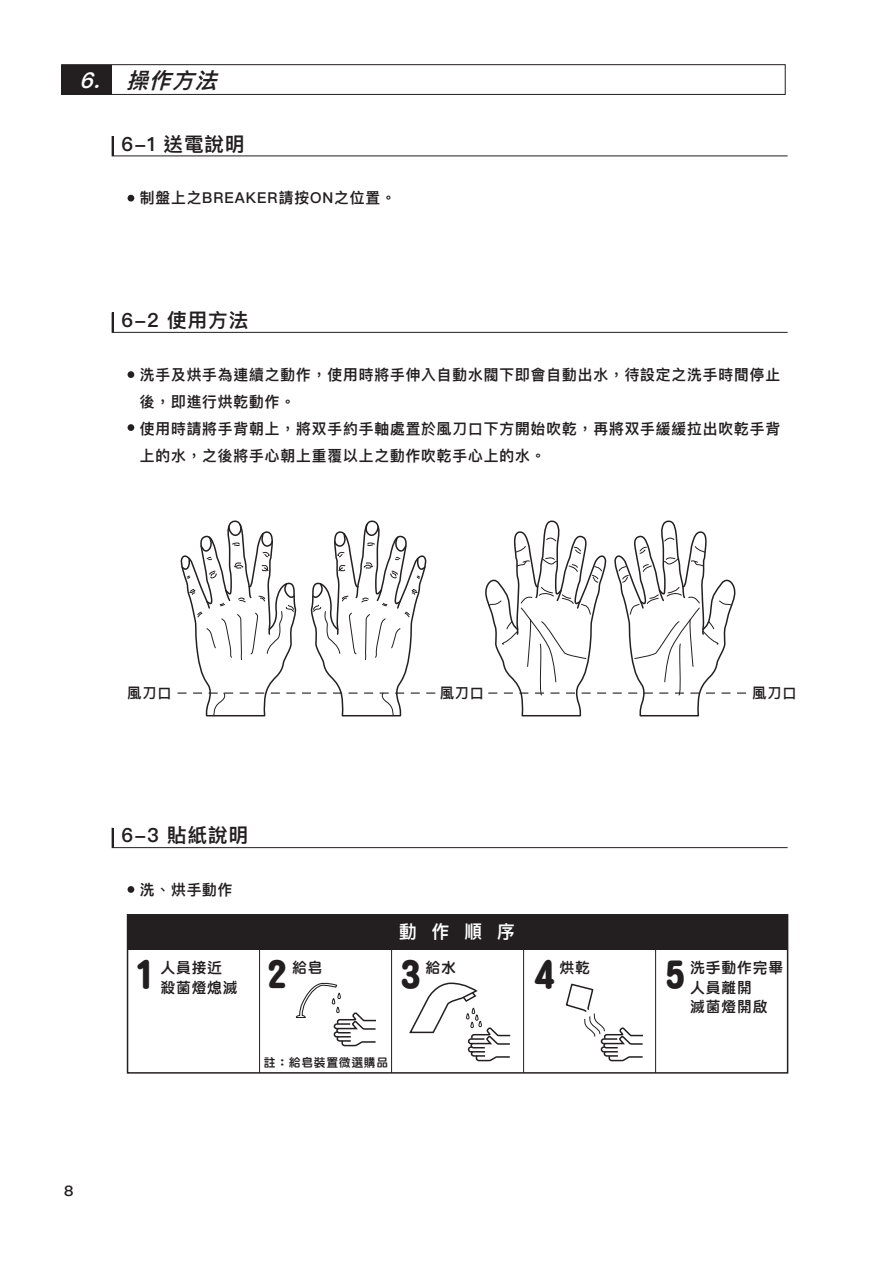
<style>
.page{position:relative;width:893px;height:1263px;background:#fff}
.page>*{position:absolute;margin:0;border:0;box-sizing:border-box;transform-origin:0 0}
.t1{font:42px "DFN Yuan W9 WIN BF";color:#231f20}
.t2{font:italic 600 21.75px "Ping Fang TC";color:#231f20}
.t3{font:600 19.5px "Ping Fang TC";letter-spacing:.05em;color:#231f20}
.t4{font:600 18px "Ping Fang TC";color:#fff}
.t5{font:600 15px/27px "Ping Fang TC";letter-spacing:.06em;color:#231f20}
.t6{font:15px/19.5px "DF Yuan W8 WINP BF";letter-spacing:.06em;color:#231f20}
.t7{font:600 14.55px "Ping Fang TC";color:#231f20;scale:1.07 1}
.t8{font:600 14.4px "Ping Fang TC";letter-spacing:.06em;color:#231f20}
.t9{font:12px "DF Yuan W8 WINP BF";letter-spacing:.06em;color:#231f20}
.s1{color:#fff}
</style>
<div class="page">
<div style="left:61px;top:64px;width:725px;height:31px;border:1px solid #231f20"></div>
<div style="left:61px;top:65px;width:51px;height:29px;background:#231f20"></div>
<svg style="left:111px;top:136px;width:677px;height:21px"></svg>
<hr style="left:112px;top:136px;width:2px;height:20px;background:#231f20">
<svg style="left:128px;top:195px;width:6px;height:6px"></svg>
<svg style="left:111px;top:312px;width:677px;height:21px"></svg>
<hr style="left:112px;top:312px;width:2px;height:20px;background:#231f20">
<div style="left:128px;top:371px;width:6px;height:7px;background:#231f20;border-radius:50%"></div>
<div style="left:128px;top:424px;width:6px;height:7px;background:#231f20;border-radius:50%"></div>
<div style="left:128px;top:886px;width:6px;height:7px;background:#231f20;border-radius:50%"></div>
<svg style="left:111px;top:827px;width:677px;height:21px"></svg>
<hr style="left:112px;top:828px;width:2px;height:20px;background:#231f20">
<div style="left:127px;top:914px;width:661px;height:159px;border:2px solid #231f20"></div>
<div style="left:128px;top:915px;width:660px;height:34px;background:#231f20"></div>
<svg style="left:295px;top:982px;width:81px;height:65px"></svg>
<hr style="left:259px;top:949px;width:1px;height:124px;background:#231f20">
<hr style="left:391px;top:949px;width:1px;height:124px;background:#231f20">
<hr style="left:523px;top:949px;width:1px;height:124px;background:#231f20">
<hr style="left:655px;top:949px;width:1px;height:124px;background:#231f20">
<svg style="left:409px;top:982px;width:102px;height:80px"></svg>
<svg style="left:565px;top:983px;width:79px;height:79px"></svg>
<svg style="left:178px;top:520px;width:257px;height:197px"></svg>
<svg style="left:485px;top:520px;width:122px;height:197px"></svg>
<svg style="left:613px;top:520px;width:133px;height:197px"></svg>
<hr style="left:799px;top:792px;width:23px;height:2px;background:#ee1d23">
<hr style="left:810px;top:793px;width:1px;height:30px;background:#ee1d23">
<hr style="left:832px;top:792px;width:23px;height:2px;background:#ee1d23">
<hr style="left:843px;top:483px;width:2px;height:130px;background:#ee1d23">
<hr style="left:843px;top:659px;width:2px;height:134px;background:#ee1d23">
<h2 class="t2" style="left:79px;top:67px;width:146px"><span class="s1">6.</span> 操作方法</h2>
<h3 class="t3" style="left:122px;top:132px;width:124px">6-1 送電說明</h3>
<p class="t5" style="left:140px;top:185px;width:257px">制盤上之BREAKER請按ON之位置。</p>
<h3 class="t3" style="left:122px;top:308px;width:128px">6-2 使用方法</h3>
<p class="t5" style="left:140px;top:361px;width:642px">洗手及烘手為連續之動作，使用時將手伸入自動水閥下即會自動出水，待設定之洗手時間停止後，即進行烘乾動作。<br>使用時請將手背朝上，將双手約手軸處置於風刀口下方開始吹乾，再將双手緩緩拉出吹乾手背上的水，之後將手心朝上重覆以上之動作吹乾手心上的水。</p>
<p class="t8" style="left:128px;top:684px;width:46px">風刀口</p>
<p class="t8" style="left:440px;top:684px;width:46px">風刀口</p>
<p class="t8" style="left:752px;top:684px;width:46px">風刀口</p>
<h3 class="t3" style="left:122px;top:824px;width:128px">6-3 貼紙說明</h3>
<p class="t5" style="left:140px;top:876px;width:94px">洗、烘手動作</p>
<p class="t4" style="left:399px;top:921px;width:117px">動 作 順 序</p>
<h1 class="t1" style="left:267px;top:952px;width:22px">2</h1>
<p class="t6" style="left:292px;top:958px;width:32px">給皂</p>
<h1 class="t1" style="left:400px;top:952px;width:22px">3</h1>
<p class="t6" style="left:425px;top:958px;width:32px">給水</p>
<h1 class="t1" style="left:534px;top:952px;width:22px">4</h1>
<p class="t6" style="left:559px;top:958px;width:32px">烘乾</p>
<h1 class="t1" style="left:135px;top:952px;width:22px">1</h1>
<p class="t6" style="left:160px;top:958px;width:79px">人員接近殺菌燈熄滅</p>
<h1 class="t1" style="left:665px;top:952px;width:22px">5</h1>
<p class="t6" style="left:690px;top:958px;width:94px">洗手動作完畢人員離開<br>滅菌燈開啟</p>
<p class="t7" style="left:64px;top:1182px;width:10px">8</p>
<p class="t9" style="left:264px;top:1056px;width:126px">註：給皂裝置微選購品</p>
</div>
